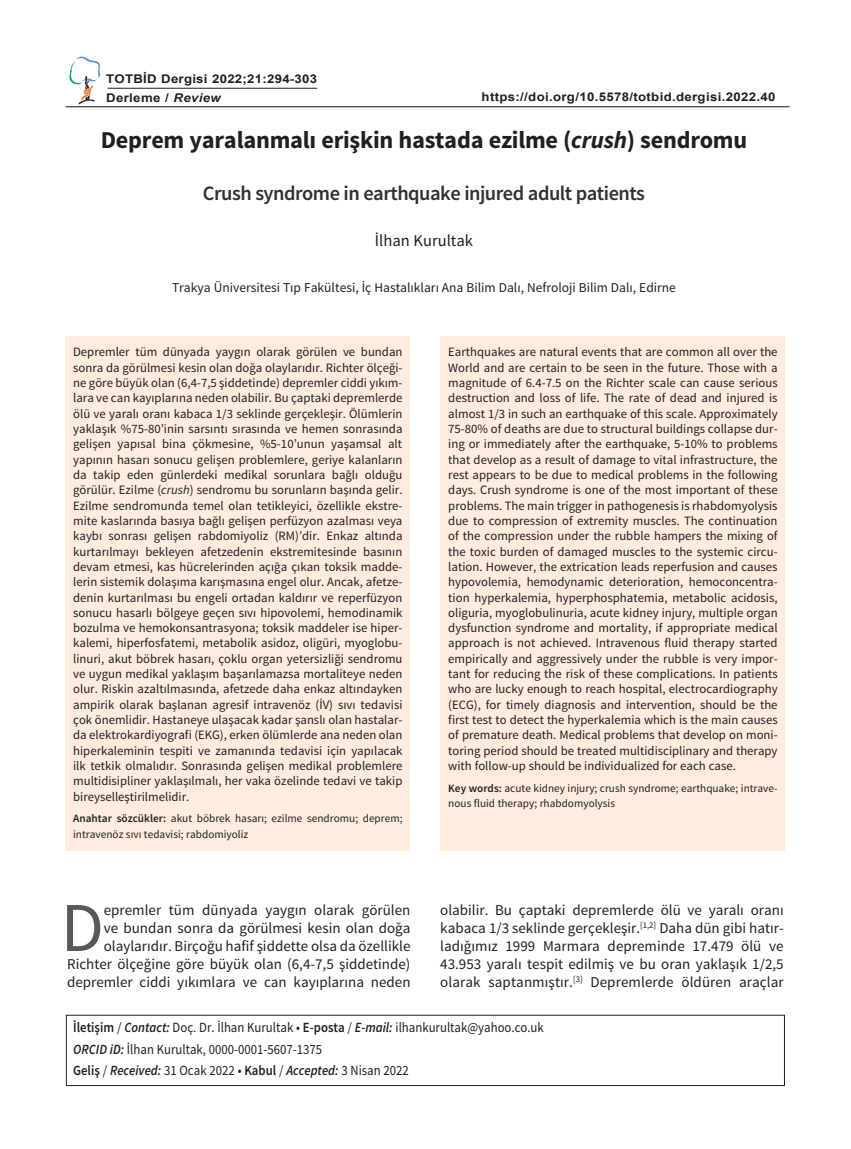
<style>
.page{position:relative;width:851px;height:1149px;background:#fff}
.page>*{position:absolute;margin:0;border:0;box-sizing:border-box;transform-origin:0 0}
.t1{font:69.9px "Source Sans Pro";color:#57585a}
.t2{font:700 24.15px "Source Sans Pro";letter-spacing:-.01em;color:#231f20}
.t3{font:600 20.4px "Source Sans Pro";letter-spacing:-.025em;color:#312f30}
.t4{font:16.5px "Source Sans Pro";color:#231f20}
.t5{font:15px/18px "Source Sans Pro";color:#231f20;text-align:right}
.t6{font:14.1px/21.8px "Source Sans Pro";color:#231f20;scale:.91 1}
.t7{font:13.5px "Source Sans Pro";color:#231f20}
.t8{font:12.75px/15.3px "Source Sans Pro";color:#231f20;text-align:justify}
.t9{font:700 12px/18.8px "Arial";letter-spacing:.025em;color:#231f20;scale:1.1 1}
.t10{font:11.25px/15.3px "Source Sans Pro";color:#231f20}
.s1{font-style:italic}
.s2{font-weight:600}
.s3{font-weight:600;font-style:italic}
</style>
<div class="page">
<div style="left:440px;top:336px;width:345px;height:514px;background:#feecde"></div>
<div style="left:66px;top:336px;width:344px;height:514px;background:#feecde"></div>
<svg style="left:69px;top:57px;width:31px;height:47px"></svg>
<hr style="left:108px;top:88px;width:209px;height:1px;background:#231f20">
<hr style="left:66px;top:106px;width:723px;height:1px;background:#231f20">
<div style="left:66px;top:1014px;width:718px;height:71px;border:1px solid #231f20"></div>
<p class="t9" style="left:106px;top:70px;width:193px">TOTBİD Dergisi 2022;21:294-303<br>Derleme / <span class="s1">Review</span></p>
<p class="t9" style="left:481px;top:88px;width:268px">https://doi.org/10.5578/totbid.dergisi.2022.40</p>
<h2 class="t2" style="left:101px;top:124px;width:647px">Deprem yaralanmalı erişkin hastada ezilme (<span class="s1">crush</span>) sendromu</h2>
<h3 class="t3" style="left:203px;top:180px;width:443px">Crush syndrome in earthquake injured adult patients</h3>
<p class="t4" style="left:375px;top:230px;width:100px">İlhan Kurultak</p>
<p class="t7" style="left:172px;top:279px;width:505px">Trakya Üniversitesi Tıp Fakültesi, İç Hastalıkları Ana Bilim Dalı, Nefroloji Bilim Dalı, Edirne</p>
<p class="t8" style="left:73px;top:345px;width:331px">Depremler tüm dünyada yaygın olarak görülen ve bundan sonra da görülmesi kesin olan doğa olaylarıdır. Richter ölçeği&shy;ne göre büyük olan (6,4-7,5 şiddetinde) depremler ciddi yıkım&shy;lara ve can kayıplarına neden olabilir. Bu çaptaki depremlerde ölü ve yaralı oranı kabaca 1/3 seklinde gerçekleşir. Ölümlerin yaklaşık %75-80’inin sarsıntı sırasında ve hemen sonrasında gelişen yapısal bina çökmesine, %5-10’unun yaşamsal alt yapının hasarı sonucu gelişen problemlere, geriye kalanların da takip eden günlerdeki medikal sorunlara bağlı olduğu görülür. Ezilme (<span class="s1">crush</span>) sendromu bu sorunların başında gelir.<br>Ezilme sendromunda temel olan tetikleyici, özellikle ekstre&shy;mite kaslarında basıya bağlı gelişen perfüzyon azalması veya kaybı sonrası gelişen rabdomiyoliz (RM)’dir. Enkaz altında kurtarılmayı bekleyen afetzedenin ekstremitesinde basının devam etmesi, kas hücrelerinden açığa çıkan toksik madde&shy;lerin sistemik dolaşıma karışmasına engel olur. Ancak, afetze&shy;denin kurtarılması bu engeli ortadan kaldırır ve reperfüzyon sonucu hasarlı bölgeye geçen sıvı hipovolemi, hemodinamik bozulma ve hemokonsantrasyona; toksik maddeler ise hiper&shy;kalemi, hiperfosfatemi, metabolik asidoz, oligüri, myoglobu&shy;linuri, akut böbrek hasarı, çoklu organ yetersizliği sendromu ve uygun medikal yaklaşım başarılamazsa mortaliteye neden olur. Riskin azaltılmasında, afetzede daha enkaz altındayken ampirik olarak başlanan agresif intravenöz (İV) sıvı tedavisi çok önemlidir. Hastaneye ulaşacak kadar şanslı olan hastalar&shy;da elektrokardiyografi (EKG), erken ölümlerde ana neden olan hiperkaleminin tespiti ve zamanında tedavisi için yapılacak ilk tetkik olmalıdır. Sonrasında gelişen medikal problemlere multidisipliner yaklaşılmalı, her vaka özelinde tedavi ve takip bireyselleştirilmelidir.</p>
<p class="t10" style="left:73px;top:810px;width:331px"><span class="s2">Anahtar sözcükler:</span> akut böbrek hasarı; ezilme sendromu; deprem; intravenöz sıvı tedavisi; rabdomiyoliz</p>
<p class="t8" style="left:448px;top:345px;width:331px">Earthquakes are natural events that are common all over the World and are certain to be seen in the future. Those with a magnitude of 6.4-7.5 on the Richter scale can cause serious destruction and loss of life. The rate of dead and injured is almost 1/3 in such an earthquake of this scale. Approximately 75-80% of deaths are due to structural buildings collapse dur&shy;ing or immediately after the earthquake, 5-10% to problems that develop as a result of damage to vital infrastructure, the rest appears to be due to medical problems in the following days. Crush syndrome is one of the most important of these problems. The main trigger in pathogenesis is rhabdomyolysis due to compression of extremity muscles. The continuation of the compression under the rubble hampers the mixing of the toxic burden of damaged muscles to the systemic circu&shy;lation. However, the extrication leads reperfusion and causes hypovolemia, hemodynamic deterioration, hemoconcentra&shy;tion hyperkalemia, hyperphosphatemia, metabolic acidosis, oliguria, myoglobulinuria, acute kidney injury, multiple organ dysfunction syndrome and mortality, if appropriate medical approach is not achieved. Intravenous fluid therapy started empirically and aggressively under the rubble is very impor&shy;tant for reducing the risk of these complications. In patients who are lucky enough to reach hospital, electrocardiography (ECG), for timely diagnosis and intervention, should be the first test to detect the hyperkalemia which is the main causes of premature death. Medical problems that develop on moni&shy;toring period should be treated multidisciplinary and therapy with follow-up should be individualized for each case.</p>
<p class="t10" style="left:448px;top:780px;width:331px"><span class="s2">Key words:</span> acute kidney injury; crush syndrome; earthquake; intrave&shy;nous fluid therapy; rhabdomyolysis</p>
<p class="t5" style="left:67px;top:900px;width:345px">epremler tüm dünyada yaygın olarak görülen<br>ve bundan sonra da görülmesi kesin olan doğa olaylarıdır. Birçoğu hafif şiddette olsa da özellikle Richter ölçeğine göre büyük olan (6,4-7,5 şiddetinde) depremler ciddi yıkımlara ve can kayıplarına neden</p>
<p class="t5" style="left:440px;top:900px;width:345px;text-align:justify">olabilir. Bu çaptaki depremlerde ölü ve yaralı oranı kabaca 1/3 seklinde gerçekleşir.<sup>[1,2]</sup> Daha dün gibi hatır&shy;ladığımız 1999 Marmara depreminde 17.479 ölü ve 43.953 yaralı tespit edilmiş ve bu oran yaklaşık 1/2,5 olarak saptanmıştır.<sup>[3]</sup> Depremlerde öldüren araçlar</p>
<p class="t6" style="left:73px;top:1016px;width:518px"><span class="s2">İletişim</span> / <span class="s3">Contact:</span> Doç. Dr. İlhan Kurultak • <span class="s2">E-posta</span> / <span class="s3">E-mail:</span> ilhankurultak@yahoo.co.uk<br><span class="s3">ORCID iD:</span> İlhan Kurultak, 0000-0001-5607-1375<br><span class="s2">Geliş</span> / <span class="s3">Received:</span> 31 Ocak 2022 • <span class="s2">Kabul</span> / <span class="s3">Accepted:</span> 3 Nisan 2022</p>
<h1 class="t1" style="left:61px;top:884px;width:44px">D</h1>
</div>
